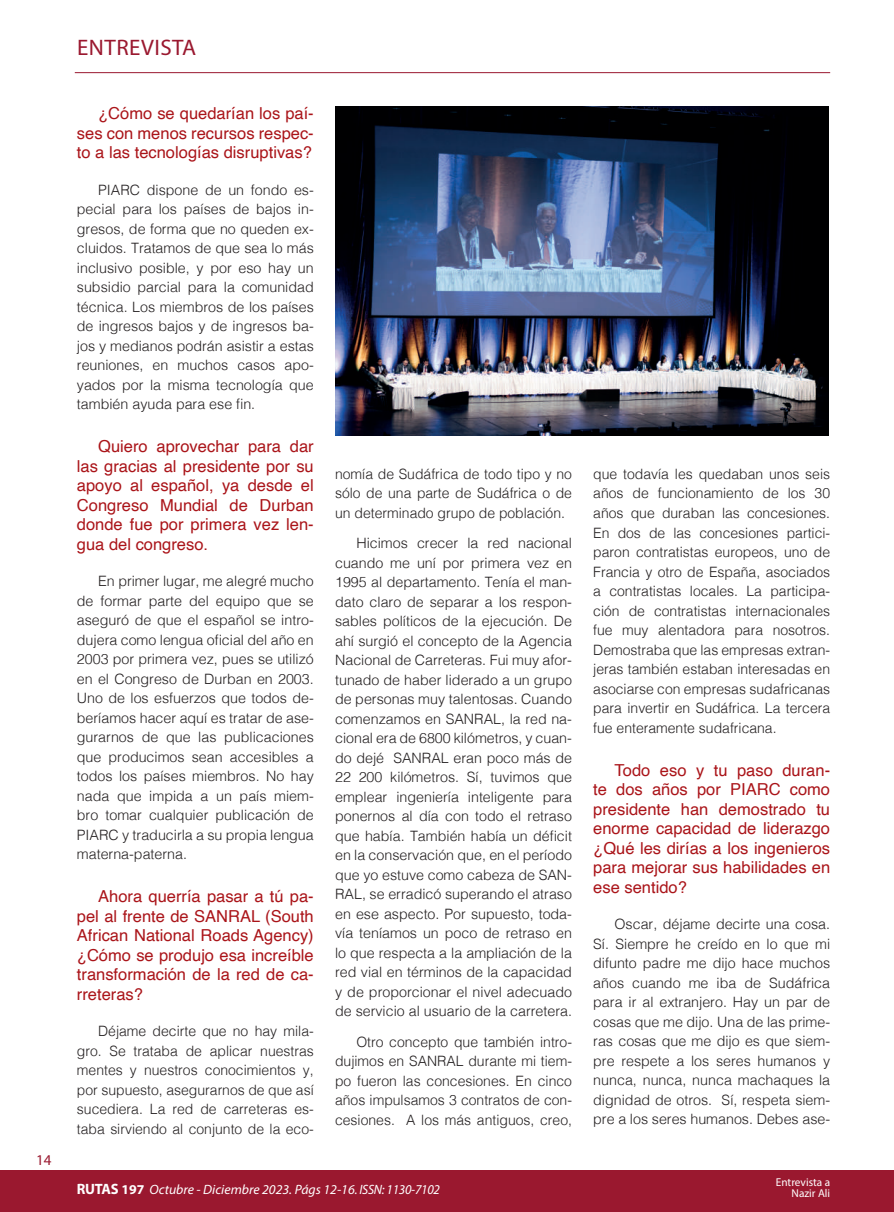
<style>
.page{position:relative;width:894px;height:1212px;background:#fff}
.page>*{position:absolute;margin:0;border:0;box-sizing:border-box;transform-origin:0 0}
.t1{font:22.5px "Myriad Pro";letter-spacing:.02em;color:#9a182f}
.t2{font:16.5px/19.5px "Helvetica";color:#aa1419;text-align:justify}
.t3{font:700 15px "Myriad Pro";letter-spacing:-.025em;color:#fff}
.t4{font:15px "Myriad Pro";color:#9a182f}
.t5{font:300 14.25px/19.5px "Helvetica";color:#231f20;text-align:justify}
.t6{font:italic 13.5px "Myriad Pro";color:#fff}
.t7{font:11.4px "Myriad Pro";color:#fff}
.s1{font-size:13.5px}
</style>
<div class="page">
<hr style="left:75px;top:72px;width:754px;height:1px;background:#9a182f">
<div style="left:0;top:1170px;width:893px;height:41px;background:#9a182f"></div>
<img style="left:335px;top:107px;width:493px;height:328px">
<p class="t4" style="left:36px;top:1150px;width:17px">14</p>
<h1 class="t1" style="left:77px;top:34px;width:121px">ENTREVISTA</h1>
<p class="t2" style="left:77px;top:104px;width:238px;text-indent:21px">¿Cómo se quedarían los paí&shy;ses con menos recursos respec&shy;to a las tecnologías disruptivas?</p>
<p class="t5" style="left:77px;top:179px;width:238px;text-indent:21px">PIARC dispone de un fondo es&shy;pecial para los países de bajos in&shy;gresos, de forma que no queden ex&shy;cluidos. Tratamos de que sea lo más inclusivo posible, y por eso hay un subsidio parcial para la comunidad técnica. Los miembros de los países de ingresos bajos y de ingresos ba&shy;jos y medianos podrán asistir a estas reuniones, en muchos casos apo&shy;yados por la misma tecnología que también ayuda para ese fin.</p>
<p class="t2" style="left:77px;top:437px;width:238px;text-indent:21px">Quiero aprovechar para dar las gracias al presidente por su apoyo al español, ya desde el Congreso Mundial de Durban donde fue por primera vez len&shy;gua del congreso.</p>
<p class="t5" style="left:77px;top:570px;width:238px;text-indent:21px">En primer lugar, me alegré mucho de formar parte del equipo que se aseguró de que el español se intro&shy;dujera como lengua oficial del año en 2003 por primera vez, pues se utilizó en el Congreso de Durban en 2003.<br>Uno de los esfuerzos que todos de&shy;beríamos hacer aquí es tratar de ase&shy;gurarnos de que las publicaciones que producimos sean accesibles a todos los países miembros. No hay nada que impida a un país miem&shy;bro tomar cualquier publicación de PIARC y traducirla a su propia lengua materna-paterna.</p>
<p class="t2" style="left:77px;top:887px;width:238px;text-indent:21px">Ahora querría pasar a tú pa&shy;pel al frente de SANRAL (South African National Roads Agency) ¿Cómo se produjo esa increíble transformación de la red de ca&shy;rreteras?</p>
<p class="t5" style="left:77px;top:1020px;width:238px;text-indent:21px">Déjame decirte que no hay mila&shy;gro. Se trataba de aplicar nuestras mentes y nuestros conocimientos y, por supuesto, asegurarnos de que así sucediera. La red de carreteras es&shy;taba sirviendo al conjunto de la eco-</p>
<p class="t5" style="left:335px;top:463px;width:238px">nomía de Sudáfrica de todo tipo y no sólo de una parte de Sudáfrica o de un determinado grupo de población.</p>
<p class="t5" style="left:335px;top:532px;width:238px;text-indent:21px">Hicimos crecer la red nacional cuando me uní por primera vez en 1995 al departamento. Tenía el man&shy;dato claro de separar a los respon&shy;sables políticos de la ejecución. De ahí surgió el concepto de la Agencia Nacional de Carreteras. Fui muy afor&shy;tunado de haber liderado a un grupo de personas muy talentosas. Cuando comenzamos en SANRAL, la red na&shy;cional era de 6800 kilómetros, y cuan&shy;do dejé SANRAL eran poco más de 22 200 kilómetros. Sí, tuvimos que emplear ingeniería inteligente para ponernos al día con todo el retraso que había. También había un déficit en la conservación que, en el período que yo estuve como cabeza de SAN-RAL, se erradicó superando el atraso en ese aspecto. Por supuesto, toda&shy;vía teníamos un poco de retraso en lo que respecta a la ampliación de la red vial en términos de la capacidad y de proporcionar el nivel adecuado de servicio al usuario de la carretera.</p>
<p class="t5" style="left:335px;top:1030px;width:238px;text-indent:21px">Otro concepto que también intro&shy;dujimos en SANRAL durante mi tiem&shy;po fueron las concesiones. En cinco años impulsamos 3 contratos de con&shy;cesiones. A los más antiguos, creo,</p>
<p class="t5" style="left:593px;top:463px;width:238px">que todavía les quedaban unos seis años de funcionamiento de los 30 años que duraban las concesiones.<br>En dos de las concesiones partici&shy;paron contratistas europeos, uno de Francia y otro de España, asociados a contratistas locales. La participa&shy;ción de contratistas internacionales fue muy alentadora para nosotros.<br>Demostraba que las empresas extran&shy;jeras también estaban interesadas en asociarse con empresas sudafricanas para invertir en Sudáfrica. La tercera fue enteramente sudafricana.</p>
<p class="t2" style="left:593px;top:760px;width:238px;text-indent:21px">Todo eso y tu paso duran&shy;te dos años por PIARC como presidente han demostrado tu enorme capacidad de liderazgo ¿Qué les dirías a los ingenieros para mejorar sus habilidades en ese sentido?</p>
<p class="t5" style="left:593px;top:913px;width:238px;text-indent:21px">Oscar, déjame decirte una cosa.<br>Sí. Siempre he creído en lo que mi difunto padre me dijo hace muchos años cuando me iba de Sudáfrica para ir al extranjero. Hay un par de cosas que me dijo. Una de las prime&shy;ras cosas que me dijo es que siem&shy;pre respete a los seres humanos y nunca, nunca, nunca machaques la dignidad de otros. Sí, respeta siem&shy;pre a los seres humanos. Debes ase-</p>
<p class="t7" style="left:775px;top:1175px;width:56px">Entrevista a</p>
<p class="t3" style="left:77px;top:1179px;width:69px">RUTAS <span class="s1">197</span></p>
<p class="t7" style="left:791px;top:1186px;width:40px">Nazir Ali</p>
<p class="t6" style="left:149px;top:1181px;width:292px">Octubre - Diciembre 2023. Págs 12-16. ISSN: 1130-7102</p>
</div>
